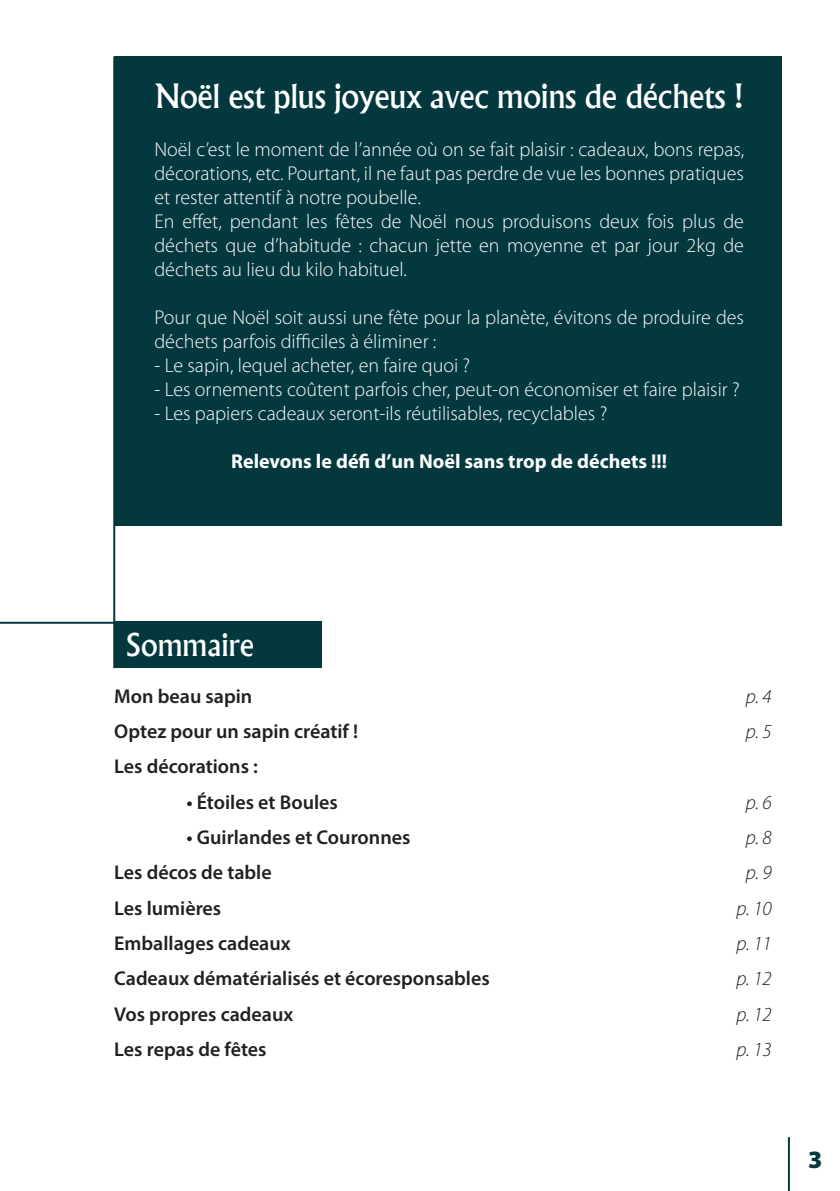
<style>
.page{position:relative;width:840px;height:1191px;background:#fff}
.page>*{position:absolute;margin:0;border:0;box-sizing:border-box;transform-origin:0 0}
.t1{font:500 32px "Albertus";letter-spacing:-.01em;color:#fff}
.t2{font:500 30px "Albertus";color:#fff}
.t3{font:900 25px "Myriad Pro";color:#03383f}
.t4{font:300 20px/24px "Myriad Pro";color:#fff}
.t5{font:600 20px "Myriad Pro";color:#231f20}
.t6{font:700 20px "Myriad Pro";color:#fff}
.t7{font:italic 300 20px "Myriad Pro";color:#231f20}
</style>
<div class="page">
<hr style="left:787px;top:1137px;width:2px;height:54px;background:#03383f">
<div style="left:114px;top:57px;width:667px;height:469px;background:#03383f"></div>
<div style="left:114px;top:622px;width:208px;height:46px;background:#03383f"></div>
<hr style="left:0;top:622px;width:322px;height:2px;background:#03383f">
<hr style="left:113px;top:57px;width:2px;height:611px;background:#03383f">
<h1 class="t1" style="left:154px;top:77px;width:590px">Noël est plus joyeux avec moins de déchets !</h1>
<p class="t4" style="left:154px;top:137px;width:591px">Noël c’est le moment de l’année où on se fait plaisir : cadeaux, bons repas, décorations, etc. Pourtant, il ne faut pas perdre de vue les bonnes pratiques et rester attentif à notre poubelle.<br>En effet, pendant les fêtes de Noël nous produisons deux fois plus de déchets que d’habitude : chacun jette en moyenne et par jour 2kg de déchets au lieu du kilo habituel.</p>
<p class="t4" style="left:154px;top:305px;width:590px">Pour que Noël soit aussi une fête pour la planète, évitons de produire des déchets parfois difficiles à éliminer :</p>
<p class="t4" style="left:154px;top:353px;width:317px">- Le sapin, lequel acheter, en faire quoi ?</p>
<p class="t4" style="left:154px;top:377px;width:586px">- Les ornements coûtent parfois cher, peut-on économiser et faire plaisir ?</p>
<p class="t4" style="left:154px;top:401px;width:454px">- Les papiers cadeaux seront-ils réutilisables, recyclables ?</p>
<p class="t6" style="left:231px;top:448px;width:437px">Relevons le défi d’un Noël sans trop de déchets !!!</p>
<h2 class="t2" style="left:125px;top:626px;width:130px">Sommaire</h2>
<p class="t5" style="left:114px;top:683px;width:139px">Mon beau sapin</p>
<p class="t7" style="left:745px;top:684px;width:28px">p. 4</p>
<p class="t5" style="left:114px;top:718px;width:245px">Optez pour un sapin créatif !</p>
<p class="t7" style="left:745px;top:719px;width:28px">p. 5</p>
<p class="t5" style="left:114px;top:753px;width:145px">Les décorations :</p>
<p class="t5" style="left:186px;top:789px;width:153px">• Étoiles et Boules</p>
<p class="t7" style="left:745px;top:790px;width:28px">p. 6</p>
<p class="t5" style="left:186px;top:824px;width:225px">• Guirlandes et Couronnes</p>
<p class="t7" style="left:745px;top:825px;width:28px">p. 8</p>
<p class="t5" style="left:114px;top:859px;width:159px">Les décos de table</p>
<p class="t7" style="left:745px;top:860px;width:28px">p. 9</p>
<p class="t5" style="left:114px;top:895px;width:108px">Les lumières</p>
<p class="t7" style="left:736px;top:896px;width:37px">p. 10</p>
<p class="t5" style="left:114px;top:930px;width:178px">Emballages cadeaux</p>
<p class="t7" style="left:736px;top:931px;width:37px">p. 11</p>
<p class="t5" style="left:114px;top:966px;width:377px">Cadeaux dématérialisés et écoresponsables</p>
<p class="t7" style="left:736px;top:966px;width:37px">p. 12</p>
<p class="t5" style="left:114px;top:1001px;width:180px">Vos propres cadeaux</p>
<p class="t7" style="left:736px;top:1002px;width:37px">p. 12</p>
<p class="t5" style="left:114px;top:1036px;width:154px">Les repas de fêtes</p>
<p class="t7" style="left:736px;top:1037px;width:37px">p. 13</p>
<p class="t3" style="left:807px;top:1142px;width:16px">3</p>
</div>
